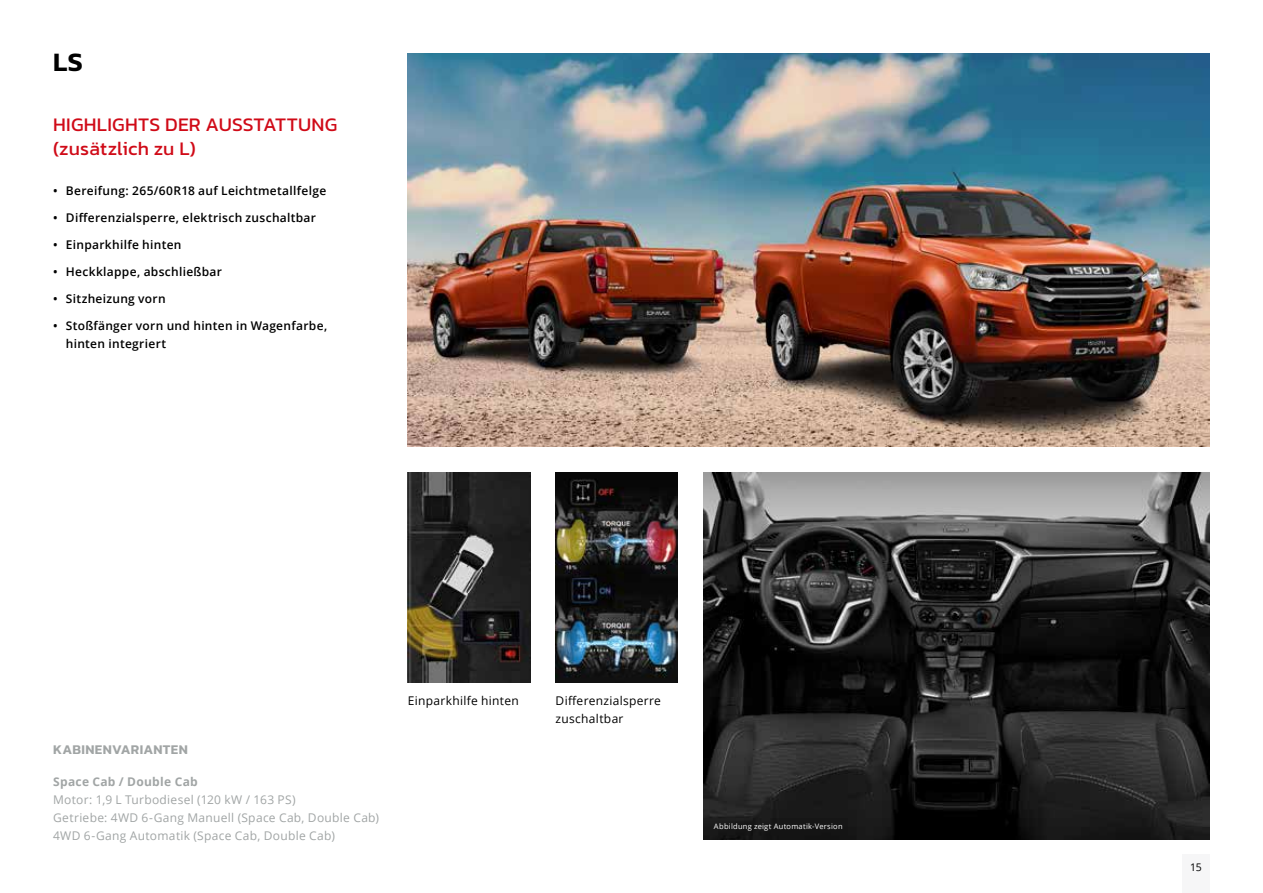
<style>
.page{position:relative;width:1263px;height:893px;background:#fff}
.page>*{position:absolute;margin:0;border:0;box-sizing:border-box;transform-origin:0 0}
.t1{font:600 27px "Kanit";color:#000}
.t2{font:19.5px/24px "Kanit";letter-spacing:.01em;color:#d00a17}
.t3{font:600 13.5px "Kanit";letter-spacing:.02em;color:#a1a5a5}
.t4{font:600 12px/18px "Open Sans";letter-spacing:.025em;color:#000}
.t5{font:12px/18px "Open Sans";letter-spacing:.025em;color:#a1a5a5}
.t6{font:12px/18px "Open Sans";letter-spacing:.025em;color:#000}
.t7{font:700 12px "Open Sans";letter-spacing:.025em;color:#a1a5a5}
.t8{font:10.5px "Open Sans";color:#000}
.t9{font:7.5px "Open Sans";letter-spacing:.035em;color:#fff}
</style>
<div class="page">
<img style="left:408px;top:53px;width:802px;height:393px">
<img style="left:703px;top:472px;width:507px;height:368px">
<img style="left:408px;top:472px;width:122px;height:211px">
<img style="left:556px;top:472px;width:122px;height:211px">
<div style="left:1182px;top:855px;width:28px;height:38px;background:#f6f6f7"></div>
<h1 class="t1" style="left:53px;top:41px;width:31px">LS</h1>
<h2 class="t2" style="left:53px;top:112px;width:286px">HIGHLIGHTS DER AUSSTATTUNG (zusätzlich zu L)</h2>
<p class="t4" style="left:53px;top:181px;width:275px">• Bereifung: 265/60R18 auf Leichtmetallfelge</p>
<p class="t4" style="left:53px;top:208px;width:264px">• Differenzialsperre, elektrisch zuschaltbar</p>
<p class="t4" style="left:53px;top:235px;width:130px">• Einparkhilfe hinten</p>
<p class="t4" style="left:53px;top:262px;width:170px">• Heckklappe, abschließbar</p>
<p class="t4" style="left:53px;top:289px;width:114px">• Sitzheizung vorn</p>
<p class="t4" style="left:66px;top:316px;width:263px;text-indent:-13px">• Stoßfänger vorn und hinten in Wagenfarbe, hinten integriert</p>
<p class="t3" style="left:53px;top:739px;width:136px">KABINENVARIANTEN</p>
<p class="t7" style="left:53px;top:773px;width:146px">Space Cab / Double Cab</p>
<p class="t5" style="left:53px;top:790px;width:327px">Motor: 1,9 L Turbodiesel (120 kW / 163 PS)<br>Getriebe: 4WD 6-Gang Manuell (Space Cab, Double Cab)<br>4WD 6-Gang Automatik (Space Cab, Double Cab)</p>
<p class="t6" style="left:408px;top:691px;width:113px">Einparkhilfe hinten</p>
<p class="t6" style="left:556px;top:691px;width:107px">Differenzialsperre zuschaltbar</p>
<p class="t9" style="left:714px;top:821px;width:130px">Abbildung zeigt Automatik-Version</p>
<p class="t8" style="left:1190px;top:860px;width:13px">15</p>
</div>
